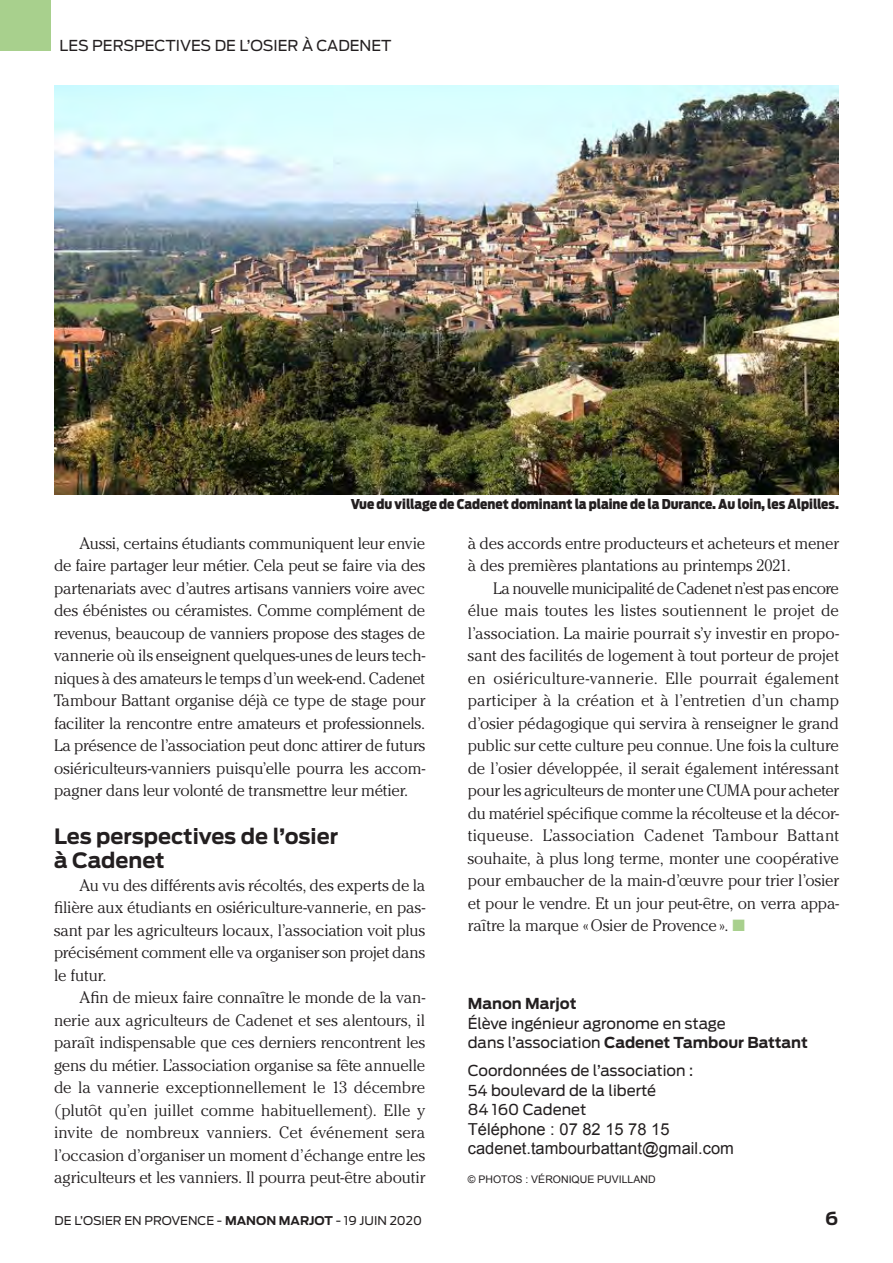
<style>
.page{position:relative;width:893px;height:1263px;background:#fff}
.page>*{position:absolute;margin:0;border:0;box-sizing:border-box;transform-origin:0 0}
.t1{font:700 21px/24px "Antenna";color:#231f20}
.t2{font:700 18px "Antenna";color:#231f20}
.Texte-Lettrine{font:300 16.5px/22.5px "Cheltenham LT";letter-spacing:-.015em;color:#231f20;text-align:justify}
.t3{font:16.5px/19.5px "Arial";color:#231f20}
.t4{font:15px/19.5px "Antenna";color:#231f20}
.t5{font:700 15px "Antenna";color:#231f20}
.t6{font:900 13.5px "Antenna Cond";color:#231f20}
.t7{font:12px "Antenna";color:#231f20}
.t8{font:10.5px "Arial";color:#231f20}
.s1{color:#a8d08d}
.s2{font-weight:700}
</style>
<div class="page">
<div style="left:0;top:0;width:51px;height:51px;background:#a8d08d"></div>
<img style="left:54px;top:85px;width:785px;height:409px">
<p class="t4" style="left:60px;top:36px;width:334px">LES PERSPECTIVES DE L’OSIER À CADENET</p>
<p class="t6" style="left:351px;top:496px;width:490px">Vue du village de Cadenet dominant la plaine de la Durance. Au loin, les Alpilles.</p>
<p class="Texte-Lettrine" style="left:54px;top:532px;width:373px;text-indent:26px">Aussi, certains étudiants communiquent leur envie de faire partager leur métier. Cela peut se faire via des partenariats avec d’autres artisans vanniers voire avec des ébénistes ou céramistes. Comme complément de revenus, beaucoup de vanniers propose des stages de vannerie où ils enseignent quelques-unes de leurs tech&shy;niques à des amateurs le temps d’un week-end. Cadenet Tambour Battant organise déjà ce type de stage pour faciliter la rencontre entre amateurs et professionnels.<br>La présence de l’association peut donc attirer de futurs osiériculteurs-vanniers puisqu’elle pourra les accom&shy;pagner dans leur volonté de transmettre leur métier.</p>
<p class="t1" style="left:54px;top:825px;width:286px">Les perspectives de l’osier à Cadenet</p>
<p class="Texte-Lettrine" style="left:54px;top:874px;width:373px;text-indent:26px">Au vu des différents avis récoltés, des experts de la filière aux étudiants en osiériculture-vannerie, en pas&shy;sant par les agriculteurs locaux, l’association voit plus précisément comment elle va organiser son projet dans le futur.</p>
<p class="Texte-Lettrine" style="left:54px;top:986px;width:373px;text-indent:26px">Afin de mieux faire connaître le monde de la van&shy;nerie aux agriculteurs de Cadenet et ses alentours, il paraît indispensable que ces derniers rencontrent les gens du métier. L’association organise sa fête annuelle de la vannerie exceptionnellement le 13 décembre (plutôt qu’en juillet comme habituellement). Elle y invite de nombreux vanniers. Cet événement sera l’occasion d’organiser un moment d’échange entre les agriculteurs et les vanniers. Il pourra peut-être aboutir</p>
<p class="Texte-Lettrine" style="left:468px;top:532px;width:373px">à des accords entre producteurs et acheteurs et mener à des premières plantations au printemps 2021.</p>
<p class="Texte-Lettrine" style="left:468px;top:577px;width:373px;text-indent:26px">La nouvelle municipalité de Cadenet n’est pas encore élue mais toutes les listes soutiennent le projet de l’association. La mairie pourrait s’y investir en propo&shy;sant des facilités de logement à tout porteur de projet en osiériculture-vannerie. Elle pourrait également participer à la création et à l’entretien d’un champ d’osier pédagogique qui servira à renseigner le grand public sur cette culture peu connue. Une fois la culture de l’osier développée, il serait également intéressant pour les agriculteurs de monter une CUMA pour acheter du matériel spécifique comme la récolteuse et la décor&shy;tiqueuse. L’association Cadenet Tambour Battant souhaite, à plus long terme, monter une coopérative pour embaucher de la main-d’œuvre pour trier l’osier et pour le vendre. Et un jour peut-être, on verra appa&shy;raître la marque «Osier de Provence». <span class="s1">■</span></p>
<p class="t5" style="left:468px;top:995px;width:110px">Manon Marjot</p>
<p class="t4" style="left:468px;top:1013px;width:342px">Élève ingénieur agronome en stage<br>dans l’association <span class="s2">Cadenet Tambour Battant</span></p>
<p class="t4" style="left:468px;top:1061px;width:227px">Coordonnées de l’association :</p>
<p class="t4" style="left:468px;top:1080px;width:190px">54 boulevard de la liberté</p>
<p class="t4" style="left:468px;top:1100px;width:120px">84 160 Cadenet</p>
<p class="t3" style="left:468px;top:1119px;width:268px">Téléphone : 07 82 15 78 15 cadenet.tambourbattant@gmail.com</p>
<p class="t8" style="left:468px;top:1172px;width:189px">© PHOTOS : VÉRONIQUE PUVILLAND</p>
<p class="t7" style="left:55px;top:1214px;width:369px">DE L’OSIER EN PROVENCE - <span class="s2">MANON MARJOT</span> - 19 JUIN 2020</p>
<p class="t2" style="left:825px;top:1208px;width:15px">6</p>
</div>
